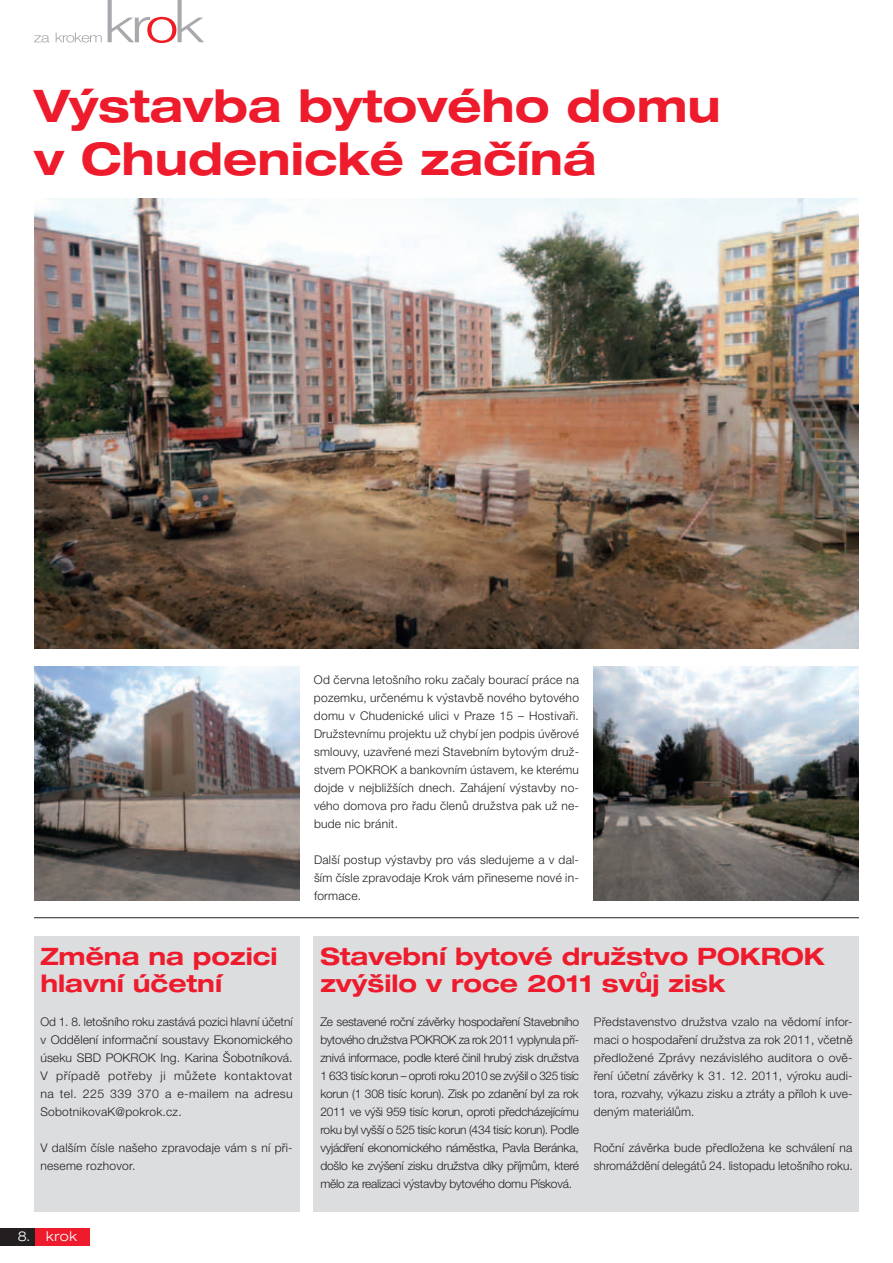
<style>
.page{position:relative;width:893px;height:1263px;background:#fff}
.page>*{position:absolute;margin:0;border:0;box-sizing:border-box;transform-origin:0 0}
.t1{font:700 expanded 45px/52.5px "Helvetica Neue LT Pro";color:#ee1b2c}
.t2{font:700 expanded 24px/27px "Helvetica Neue LT Pro";color:#ee1b2c}
.t3{font:300 expanded 13.5px "Helvetica Neue LT Pro";color:#fff}
.t4{font:300 12px/18px "Helvetica Neue LT Pro";letter-spacing:.02em;color:#231f20;text-align:justify}
</style>
<div class="page">
<svg style="left:108px;top:0;width:96px;height:43px"></svg>
<svg style="left:34px;top:35px;width:16px;height:8px"></svg>
<svg style="left:56px;top:33px;width:46px;height:10px"></svg>
<div style="left:34px;top:936px;width:265px;height:276px;background:#dcdddf"></div>
<div style="left:34px;top:1229px;width:55px;height:17px;background:#ee1b2c"></div>
<div style="left:0;top:1229px;width:34px;height:17px;background:#231f20"></div>
<img style="left:34px;top:666px;width:265px;height:234px">
<img style="left:34px;top:198px;width:825px;height:450px">
<img style="left:594px;top:666px;width:265px;height:234px">
<div style="left:314px;top:936px;width:545px;height:276px;background:#dcdddf"></div>
<hr style="left:34px;top:917px;width:825px;height:1px;background:#231f20">
<h1 class="t1" style="left:34px;top:79px;width:688px">Výstavba bytového domu v Chudenické začíná</h1>
<h2 class="t2" style="left:40px;top:942px;width:239px">Změna na pozici hlavní účetní</h2>
<p class="t4" style="left:40px;top:1012px;width:254px">Od 1. 8. letošního roku zastává pozici hlavní účetní v Oddělení informační soustavy Ekonomického úseku SBD POKROK Ing. Karina Šobotníková.<br>V případě potřeby ji můžete kontaktovat na tel. 225 339 370 a e-mailem na adresu SobotnikovaK@pokrok.cz.</p>
<p class="t4" style="left:40px;top:1138px;width:254px">V dalším čísle našeho zpravodaje vám s ní při‑ neseme rozhovor.</p>
<p class="t3" style="left:18px;top:1228px;width:61px">8. krok</p>
<p class="t4" style="left:314px;top:670px;width:267px">Od června letošního roku začaly bourací práce na pozemku, určenému k výstavbě nového bytového domu v Chudenické ulici v Praze 15 – Hostivaři.<br>Družstevnímu projektu už chybí jen podpis úvěrové smlouvy, uzavřené mezi Stavebním bytovým druž‑ stvem POKROK a bankovním ústavem, ke kterému dojde v nejbližších dnech. Zahájení výstavby no‑ vého domova pro řadu členů družstva pak už ne‑ bude nic bránit.</p>
<p class="t4" style="left:314px;top:850px;width:267px">Další postup výstavby pro vás sledujeme a v dal‑ ším čísle zpravodaje Krok vám přineseme nové in‑ formace.</p>
<h2 class="t2" style="left:320px;top:942px;width:407px">Stavební bytové družstvo POKROK zvýšilo v roce 2011 svůj zisk</h2>
<p class="t4" style="left:320px;top:1012px;width:260px">Ze sestavené roční závěrky hospodaření Stavebního bytového družstva POKROK za rok 2011 vyplynula pří‑ znivá informace, podle které činil hrubý zisk družstva 1 633 tisíc korun – oproti roku 2010 se zvýšil o 325 tisíc korun (1 308 tisíc korun). Zisk po zdanění byl za rok 2011 ve výši 959 tisíc korun, oproti předcházejícímu roku byl vyšší o 525 tisíc korun (434 tisíc korun). Podle vyjádření ekonomického náměstka, Pavla Beránka, došlo ke zvýšení zisku družstva díky příjmům, které mělo za realizaci výstavby bytového domu Písková.</p>
<p class="t4" style="left:594px;top:1012px;width:260px">Představenstvo družstva vzalo na vědomí infor‑ maci o hospodaření družstva za rok 2011, včetně předložené Zprávy nezávislého auditora o ově‑ ření účetní závěrky k 31. 12. 2011, výroku audi‑ tora, rozvahy, výkazu zisku a ztráty a příloh k uve‑ deným materiálům.</p>
<p class="t4" style="left:594px;top:1138px;width:260px">Roční závěrka bude předložena ke schválení na shromáždění delegátů 24. listopadu letošního roku.</p>
</div>
